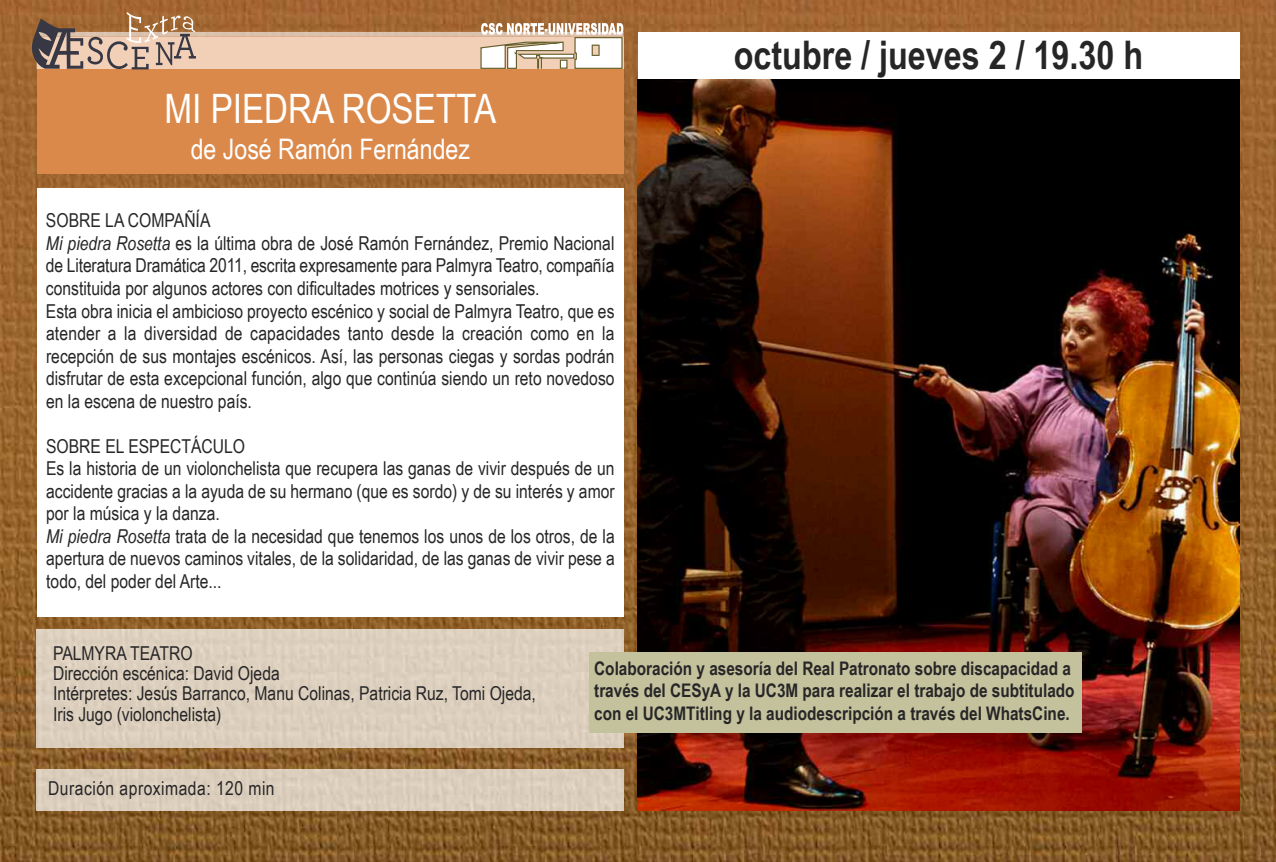
<style>
.page{position:relative;width:1276px;height:862px;background:#fff}
.page>*{position:absolute;margin:0;border:0;box-sizing:border-box;transform-origin:0 0}
.t1{font:40.5px "Arial Narrow";color:#fff}
.t2{font:700 39.38px "Arial Narrow";color:#272627}
.t3{font:28.12px "Arial Narrow";color:#fff}
.t4{font:19.12px/22.5px "Arial Narrow";color:#272627}
.t5{font:19.12px "Arial Narrow";letter-spacing:.025em;color:#272627}
.t6{font:700 18.68px/22.5px "Arial Narrow";color:#272627}
.s1{font-style:italic}
</style>
<div class="page">
<img style="left:0;top:0;width:1276px;height:861px">
<div style="left:37px;top:37px;width:586px;height:137px;background:#db894b"></div>
<div style="left:37px;top:189px;width:586px;height:427px;background:#fff"></div>
<div style="left:37px;top:629px;width:586px;height:117px;background:#dccfbe"></div>
<div style="left:638px;top:32px;width:601px;height:46px;background:#fff"></div>
<div style="left:37px;top:769px;width:586px;height:41px;background:#dbcebd"></div>
<img style="left:196px;top:32px;width:284px;height:5px">
<div style="left:37px;top:37px;width:586px;height:32px;background:#f1d0b7"></div>
<img style="left:638px;top:80px;width:601px;height:729px">
<svg style="left:31px;top:12px;width:165px;height:57px"></svg>
<svg style="left:480px;top:23px;width:143px;height:46px"></svg>
<div style="left:589px;top:651px;width:492px;height:81px;background:#c4c29d"></div>
<h1 class="t1" style="left:164px;top:85px;width:333px">MI PIEDRA ROSETTA</h1>
<h3 class="t3" style="left:191px;top:133px;width:281px">de José Ramón Fernández</h3>
<p class="t4" style="left:46px;top:209px;width:570px">SOBRE LA COMPAÑÍA<br><span class="s1">Mi piedra Rosetta</span> es la última obra de José Ramón Fernández, Premio Nacional de Literatura Dramática 2011, escrita expresamente para Palmyra Teatro, compañía constituida por algunos actores con dificultades motrices y sensoriales.<br>Esta obra inicia el ambicioso proyecto escénico y social de Palmyra Teatro, que es atender a la diversidad de capacidades tanto desde la creación como en la recepción de sus montajes escénicos. Así, las personas ciegas y sordas podrán disfrutar de esta excepcional función, algo que continúa siendo un reto novedoso en la escena de nuestro país.</p>
<p class="t4" style="left:46px;top:434px;width:570px">SOBRE EL ESPECTÁCULO<br>Es la historia de un violonchelista que recupera las ganas de vivir después de un accidente gracias a la ayuda de su hermano (que es sordo) y de su interés y amor por la música y la danza.<br><span class="s1">Mi piedra Rosetta</span> trata de la necesidad que tenemos los unos de los otros, de la apertura de nuevos caminos vitales, de la solidaridad, de las ganas de vivir pese a todo, del poder del Arte...</p>
<h2 class="t2" style="left:734px;top:32px;width:411px">octubre / jueves 2 / 19.30 h</h2>
<p class="t4" style="left:53px;top:642px;width:484px;line-height:20.2px">PALMYRA TEATRO<br>Dirección escénica: David Ojeda<br>Intérpretes: Jesús Barranco, Manu Colinas, Patricia Ruz, Tomi Ojeda, Iris Jugo (violonchelista)</p>
<p class="t5" style="left:48px;top:777px;width:228px">Duración aproximada: 120 min</p>
<p class="t6" style="left:594px;top:656px;width:482px">Colaboración y asesoría del Real Patronato sobre discapacidad a través del CESyA y la UC3M para realizar el trabajo de subtitulado con el UC3MTitling y la audiodescripción a través del WhatsCine.</p>
</div>
